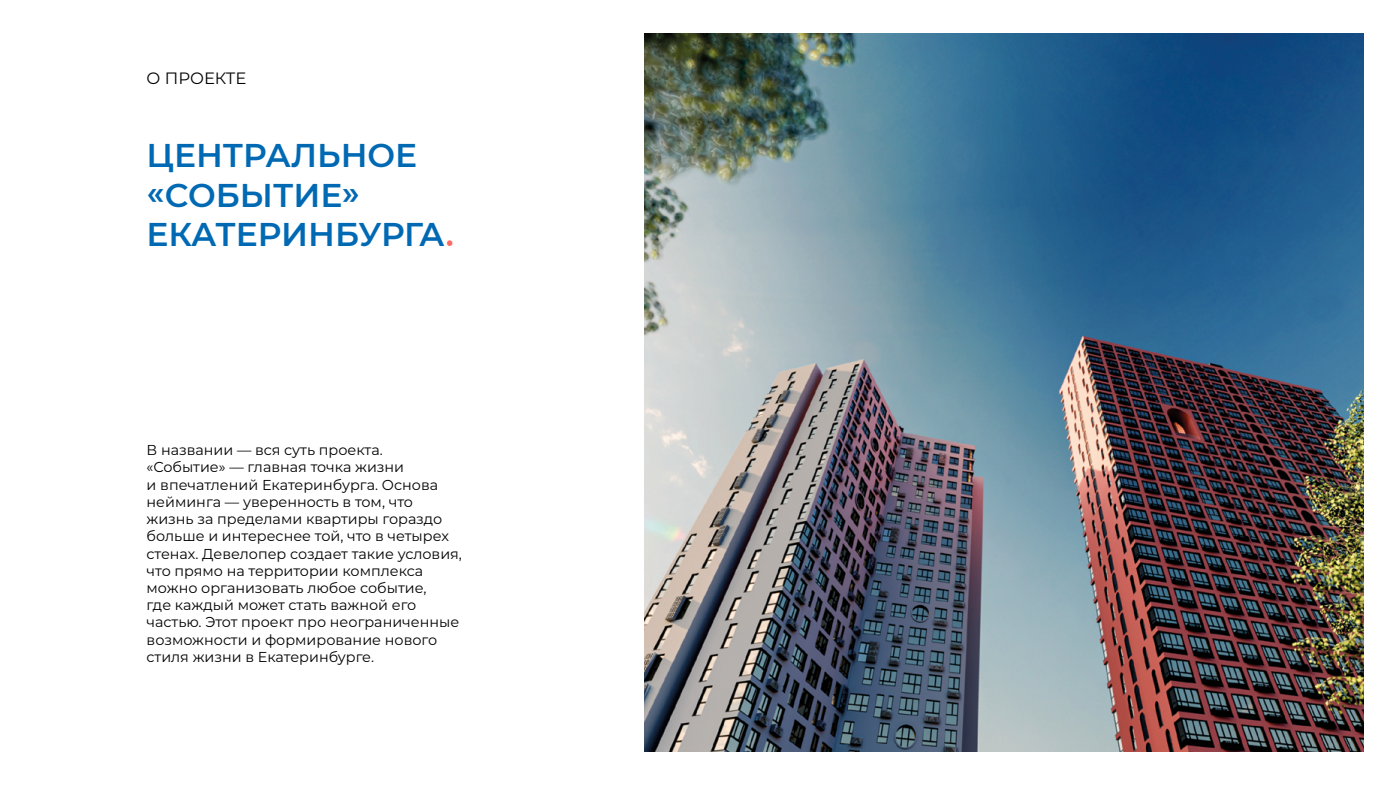
<style>
.page{position:relative;width:1400px;height:788px;background:#fff}
.page>*{position:absolute;margin:0;border:0;box-sizing:border-box;transform-origin:0 0}
.t1{font:600 32.8px/39.4px "Montserrat";color:#0069b3}
.t2{font:16.4px "Montserrat";color:#000}
.t3{font:14.4px/17.2px "Montserrat";color:#000}
.s1{color:#ff6963}
</style>
<div class="page">
<img style="left:644px;top:34px;width:720px;height:717px">
<p class="t2" style="left:147px;top:67px;width:101px">О ПРОЕКТЕ</p>
<h1 class="t1" style="left:147px;top:135px;width:309px">ЦЕНТРАЛЬНОЕ «СОБЫТИЕ»<br>ЕКАТЕРИНБУРГА<span class="s1">.</span></h1>
<p class="t3" style="left:147px;top:441px;width:317px">В названии — вся суть проекта. «Событие» — главная точка жизни<br>и впечатлений Екатеринбурга. Основа нейминга — уверенность в том, что жизнь за пределами квартиры гораздо больше и интереснее той, что в четырех стенах. Девелопер создает такие условия, что прямо на территории комплекса можно организовать любое событие,<br>где каждый может стать важной его частью. Этот проект про неограниченные возможности и формирование нового стиля жизни в Екатеринбурге.</p>
</div>
